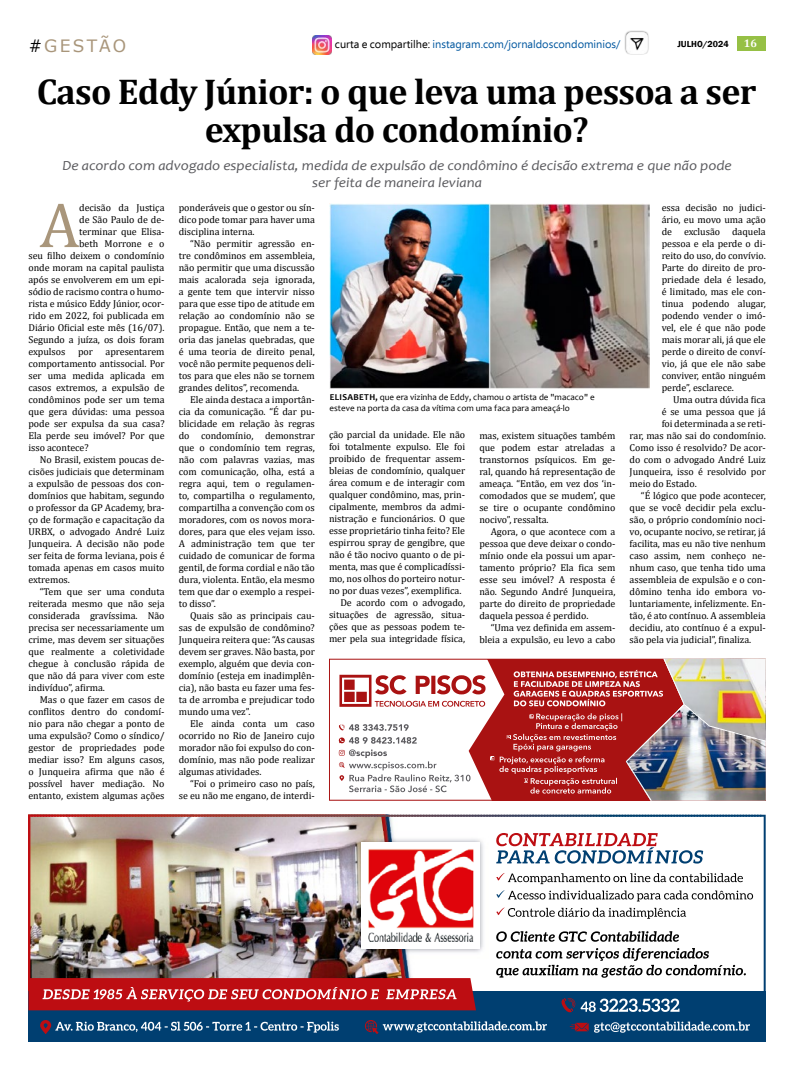
<style>
.page{position:relative;width:794px;height:1078px;background:#fff}
.page>*{position:absolute;margin:0;border:0;box-sizing:border-box;transform-origin:0 0}
.t1{font:64px "Cambria";color:#a9967b}
.t2{font:700 36px/38px "Cambria";letter-spacing:-.02em;color:#000;text-align:center}
.t3{font:17px "Verdana";letter-spacing:.135em;color:#a9967b}
.t4{font:italic 14px/16.8px "Candara";color:#5b5b5f;text-align:center;scale:1.09 1}
.t5{font:11px "Ebrima";color:#00579f}
.t6{font:700 11px "Cambria";color:#fff}
.t7{font:10px/12px "Cambria";letter-spacing:-.005em;color:#000;text-align:justify}
.t8{font:9px/10.8px "Candara";color:#000}
.t9{font:600 9px "Franklin Gothic";color:#000}
.s1{color:#000}
.s2{font-weight:700}
</style>
<div class="page">
<div style="left:737px;top:36px;width:28px;height:14px;background:#96c045"></div>
<img style="left:313px;top:36px;width:18px;height:19px">
<div style="left:624px;top:30px;width:25px;height:25px;background:#000;opacity:.75"></div>
<img style="left:626px;top:33px;width:21px;height:20px">
<img style="left:329px;top:203px;width:320px;height:185px">
<img style="left:329px;top:658px;width:436px;height:142px">
<img style="left:28px;top:814px;width:737px;height:227px">
<h3 class="t3" style="left:28px;top:34px;width:99px"><span class="s1">#</span>GESTÃO</h3>
<p class="t5" style="left:335px;top:36px;width:287px"><span class="s1">curta e compartilhe:</span> instagram.com/jornaldoscondominios/</p>
<p class="t9" style="left:677px;top:39px;width:53px">JULHO/2024</p>
<p class="t6" style="left:744px;top:36px;width:15px">16</p>
<h2 class="t2" style="left:37px;top:71px;width:721px">Caso Eddy Júnior: o que leva uma pessoa a ser expulsa do condomínio?</h2>
<h3 class="t4" style="left:62px;top:157px;width:615px">De acordo com advogado especialista, medida de expulsão de condômino é decisão extrema e que não pode ser feita de maneira leviana</h3>
<h1 class="t1" style="left:40px;top:187px;width:41px">A</h1>
<p class="t7" style="left:79px;top:201px;width:87px">decisão da Justiça</p>
<p class="t7" style="left:79px;top:213px;width:87px">de São Paulo de de-</p>
<p class="t7" style="left:79px;top:225px;width:87px">terminar que Elisa-</p>
<p class="t7" style="left:79px;top:237px;width:87px">beth Morrone e o</p>
<p class="t7" style="left:28px;top:249px;width:138px">seu filho deixem o condomínio</p>
<p class="t7" style="left:28px;top:261px;width:138px">onde moram na capital paulista</p>
<p class="t7" style="left:28px;top:273px;width:138px">após se envolverem em um epi-</p>
<p class="t7" style="left:28px;top:285px;width:138px">sódio de racismo contra o humo-</p>
<p class="t7" style="left:28px;top:297px;width:138px">rista e músico Eddy Júnior, ocor-</p>
<p class="t7" style="left:28px;top:309px;width:138px">rido em 2022, foi publicada em</p>
<p class="t7" style="left:28px;top:321px;width:138px">Diário Oficial este mês (16/07).</p>
<p class="t7" style="left:28px;top:333px;width:138px">Segundo a juíza, os dois foram</p>
<p class="t7" style="left:28px;top:345px;width:38px">expulsos</p>
<p class="t7" style="left:78px;top:345px;width:16px">por</p>
<p class="t7" style="left:28px;top:345px;width:138px;text-indent:77px">apresentarem comportamento antissocial. Por ser uma medida aplicada em casos extremos, a expulsão de condôminos pode ser um tema que gera dúvidas: uma pessoa pode ser expulsa da sua casa?<br>Ela perde seu imóvel? Por que isso acontece?</p>
<p class="t7" style="left:28px;top:453px;width:138px;text-indent:11px">No Brasil, existem poucas de&shy;cisões judiciais que determinam a expulsão de pessoas dos con&shy;domínios que habitam, segundo o professor da GP Academy, bra&shy;ço de formação e capacitação da URBX, o advogado André Luiz Junqueira. A decisão não pode ser feita de forma leviana, pois é tomada apenas em casos muito extremos.</p>
<p class="t7" style="left:28px;top:585px;width:138px;text-indent:11px">“Tem que ser uma conduta reiterada mesmo que não seja considerada gravíssima. Não precisa ser necessariamente um crime, mas devem ser situações que realmente a coletividade chegue à conclusão rápida de que não dá para viver com este indivíduo”, afirma.</p>
<p class="t7" style="left:28px;top:693px;width:138px;text-indent:11px">Mas o que fazer em casos de conflitos dentro do condomí&shy;nio para não chegar a ponto de uma expulsão? Como o síndico/ gestor de propriedades pode mediar isso? Em alguns casos, o Junqueira afirma que não é possível haver mediação. No entanto, existem algumas ações</p>
<p class="t7" style="left:179px;top:201px;width:138px">ponderáveis que o gestor ou sín&shy;dico pode tomar para haver uma disciplina interna.</p>
<p class="t7" style="left:179px;top:237px;width:138px;text-indent:11px">“Não permitir agressão en&shy;tre condôminos em assembleia, não permitir que uma discussão mais acalorada seja ignorada, a gente tem que intervir nisso para que esse tipo de atitude em relação ao condomínio não se propague. Então, que nem a te&shy;oria das janelas quebradas, que é uma teoria de direito penal, você não permite pequenos deli&shy;tos para que eles não se tornem grandes delitos”, recomenda.</p>
<p class="t7" style="left:179px;top:393px;width:138px;text-indent:11px">Ele ainda destaca a importân&shy;cia da comunicação. “É dar pu&shy;blicidade em relação às regras do condomínio, demonstrar que o condomínio tem regras, não com palavras vazias, mas com comunicação, olha, está a regra aqui, tem o regulamen&shy;to, compartilha o regulamento, compartilha a convenção com os moradores, com os novos mora&shy;dores, para que eles vejam isso.<br>A administração tem que ter cuidado de comunicar de forma gentil, de forma cordial e não tão dura, violenta. Então, ela mesmo tem que dar o exemplo a respei&shy;to disso”.</p>
<p class="t7" style="left:179px;top:609px;width:138px;text-indent:11px">Quais são as principais cau&shy;sas de expulsão de condômino?<br>Junqueira reitera que: “As causas devem ser graves. Não basta, por exemplo, alguém que devia con&shy;domínio (esteja em inadimplên&shy;cia), não basta eu fazer uma fes&shy;ta de arromba e prejudicar todo mundo uma vez”.</p>
<p class="t7" style="left:179px;top:717px;width:138px;text-indent:11px">Ele ainda conta um caso ocorrido no Rio de Janeiro cujo morador não foi expulso do con&shy;domínio, mas não pode realizar algumas atividades.</p>
<p class="t7" style="left:179px;top:777px;width:138px;text-align:right">“Foi o primeiro caso no país, se eu não me engano, de interdi-</p>
<p class="t8" style="left:329px;top:391px;width:266px"><span class="s2">ELISABETH,</span> que era vizinha de Eddy, chamou o artista de "macaco" e esteve na porta da casa da vítima com uma faca para ameaçá-lo</p>
<p class="t7" style="left:329px;top:428px;width:138px">ção parcial da unidade. Ele não</p>
<p class="t7" style="left:329px;top:440px;width:138px">foi totalmente expulso. Ele foi</p>
<p class="t7" style="left:329px;top:452px;width:138px">proibido de frequentar assem-</p>
<p class="t7" style="left:329px;top:464px;width:138px">bleias de condomínio, qualquer</p>
<p class="t7" style="left:329px;top:476px;width:138px">área comum e de interagir com</p>
<p class="t7" style="left:329px;top:488px;width:138px">qualquer condômino, mas, prin-</p>
<p class="t7" style="left:329px;top:500px;width:138px">cipalmente, membros da admi-</p>
<p class="t7" style="left:329px;top:512px;width:138px">nistração e funcionários. O que</p>
<p class="t7" style="left:329px;top:524px;width:138px">esse proprietário tinha feito? Ele</p>
<p class="t7" style="left:329px;top:536px;width:138px">espirrou spray de gengibre, que</p>
<p class="t7" style="left:329px;top:548px;width:138px">não é tão nocivo quanto o de pi-</p>
<p class="t7" style="left:329px;top:560px;width:138px">menta, mas que é complicadíssi-</p>
<p class="t7" style="left:329px;top:572px;width:138px">mo, nos olhos do porteiro notur-</p>
<p class="t7" style="left:329px;top:584px;width:134px">no por duas vezes”, exemplifica.</p>
<p class="t7" style="left:340px;top:596px;width:126px">De acordo com o advogado,</p>
<p class="t7" style="left:329px;top:608px;width:138px">situações de agressão, situa-</p>
<p class="t7" style="left:329px;top:620px;width:138px">ções que as pessoas podem te-</p>
<p class="t7" style="left:329px;top:632px;width:138px">mer pela sua integridade física,</p>
<p class="t7" style="left:479px;top:429px;width:138px">mas, existem situações também que podem estar atreladas a transtornos psíquicos. Em ge&shy;ral, quando há representação de ameaça. “Então, em vez dos ‘in&shy;comodados que se mudem’, que se tire o ocupante condômino nocivo”, ressalta.</p>
<p class="t7" style="left:479px;top:525px;width:138px;text-indent:11px">Agora, o que acontece com a pessoa que deve deixar o condo&shy;mínio onde ela possui um apar&shy;tamento próprio? Ela fica sem esse seu imóvel? A resposta é não. Segundo André Junqueira, parte do direito de propriedade daquela pessoa é perdido.</p>
<p class="t7" style="left:479px;top:621px;width:138px;text-align:right">“Uma vez definida em assem&shy;bleia a expulsão, eu levo a cabo</p>
<p class="t7" style="left:661px;top:201px;width:106px">essa decisão no judici&shy;ário, eu movo uma ação de exclusão daquela pessoa e ela perde o di&shy;reito do uso, do convívio.<br>Parte do direito de pro&shy;priedade dela é lesado, é limitado, mas ele con&shy;tinua podendo alugar, podendo vender o imó&shy;vel, ele é que não pode mais morar ali, já que ele perde o direito de conví&shy;vio, já que ele não sabe conviver, então ninguém perde”, esclarece.</p>
<p class="t7" style="left:673px;top:393px;width:94px">Uma outra dúvida fica</p>
<p class="t7" style="left:661px;top:405px;width:106px">é se uma pessoa que já</p>
<p class="t7" style="left:661px;top:417px;width:106px">foi determinada a se reti-</p>
<p class="t7" style="left:629px;top:429px;width:138px">rar, mas não sai do condomínio.</p>
<p class="t7" style="left:629px;top:441px;width:138px">Como isso é resolvido? De acor-</p>
<p class="t7" style="left:629px;top:453px;width:138px">do com o advogado André Luiz</p>
<p class="t7" style="left:629px;top:465px;width:138px">Junqueira, isso é resolvido por</p>
<p class="t7" style="left:629px;top:477px;width:69px">meio do Estado.</p>
<p class="t7" style="left:641px;top:489px;width:126px">“É lógico que pode acontecer,</p>
<p class="t7" style="left:629px;top:501px;width:138px">que se você decidir pela exclu-</p>
<p class="t7" style="left:629px;top:513px;width:138px">são, o próprio condomínio noci-</p>
<p class="t7" style="left:629px;top:525px;width:138px">vo, ocupante nocivo, se retirar, já</p>
<p class="t7" style="left:629px;top:537px;width:138px">facilita, mas eu não tive nenhum</p>
<p class="t7" style="left:629px;top:549px;width:138px">caso assim, nem conheço ne-</p>
<p class="t7" style="left:629px;top:561px;width:138px">nhum caso, que tenha tido uma</p>
<p class="t7" style="left:629px;top:573px;width:138px">assembleia de expulsão e o con-</p>
<p class="t7" style="left:629px;top:585px;width:138px">dômino tenha ido embora vo-</p>
<p class="t7" style="left:629px;top:597px;width:138px">luntariamente, infelizmente. En-</p>
<p class="t7" style="left:629px;top:609px;width:138px">tão, é ato contínuo. A assembleia</p>
<p class="t7" style="left:629px;top:621px;width:138px">decidiu, ato contínuo é a expul-</p>
<p class="t7" style="left:629px;top:633px;width:123px">são pela via judicial”, finaliza.</p>
</div>
